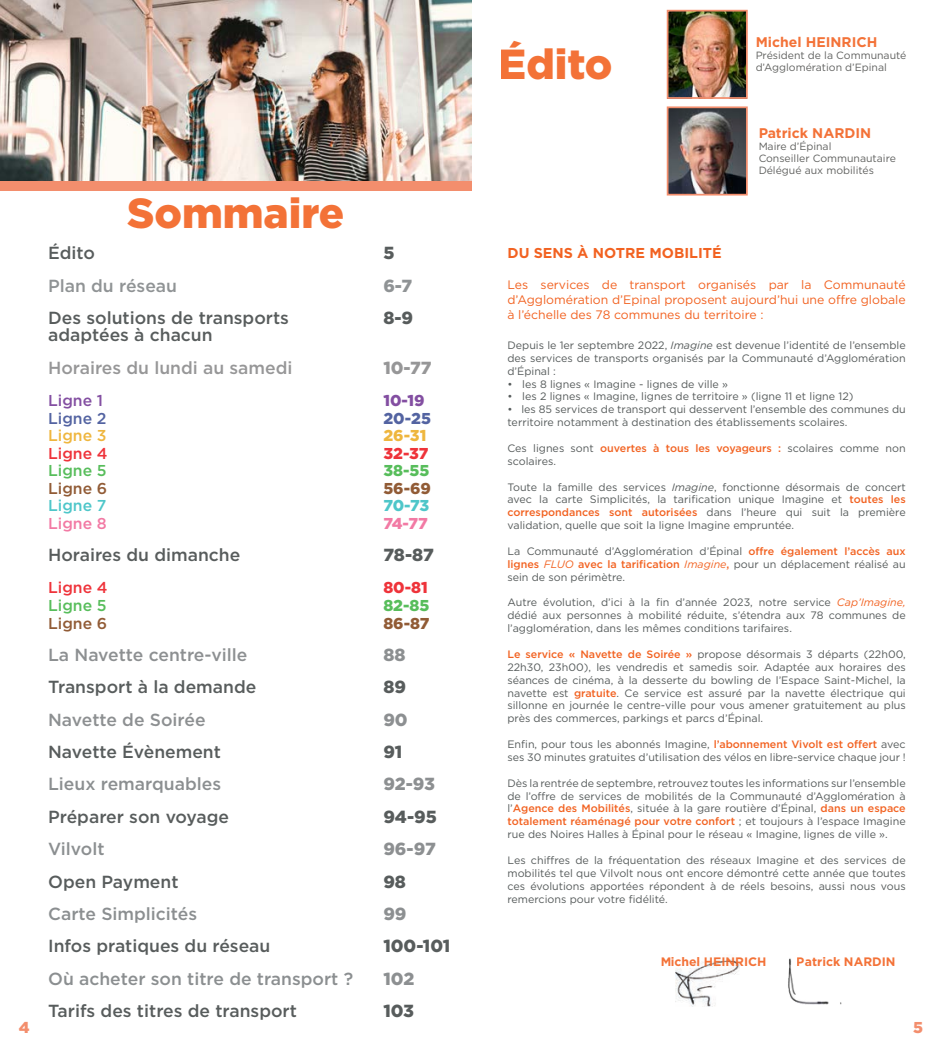
<style>
.page{position:relative;width:943px;height:1042px;background:#fff}
.page>*{position:absolute;margin:0;border:0;box-sizing:border-box;transform-origin:0 0}
.t1{font:900 42px "Gotham";color:#f26221}
.t2{font:500 17.5px/17.5px "Gotham";color:#454a4a}
.t3{font:500 17.5px "Gotham";color:#7e8284}
.t4{font:500 17.5px "Gotham";color:#808385}
.t5{font:900 17.5px "Gotham";letter-spacing:-.005em;color:#454a4a}
.t6{font:500 17.5px "Gotham";color:#8b8b8c}
.t7{font:900 17.5px "Gotham";letter-spacing:-.005em;color:#808385}
.t8{font:500 17.5px "Gotham";color:#838789}
.t9{font:900 17.5px "Gotham";color:#8b8b8c}
.t10{font:900 17.5px "Gotham";color:#838789}
.t11{font:500 15.75px "Gotham";color:#ed1c24}
.t12{font:500 15.75px "Gotham";color:#45b649}
.t13{font:500 15.75px "Gotham";color:#85491f}
.t14{font:900 15.75px "Gotham";color:#ed1c24}
.t15{font:900 15.75px "Gotham";color:#45b649}
.t16{font:900 15.75px "Gotham";letter-spacing:-.005em;color:#85491f}
.t17{font:500 15.75px "Gotham";color:#753b97}
.t18{font:500 15.75px "Gotham";color:#405297}
.t19{font:500 15.75px "Gotham";color:#edae29}
.t20{font:500 15.75px "Gotham";color:#3ac0c3}
.t21{font:500 15.75px "Gotham";color:#f16b9a}
.t22{font:900 15.75px "Gotham";color:#753b97}
.t23{font:900 15.75px "Gotham";color:#405297}
.t24{font:900 15.75px "Gotham";color:#edae29}
.t25{font:900 15.75px "Gotham";color:#3ac0c3}
.t26{font:900 15.75px "Gotham";color:#f16b9a}
.t27{font:900 15.75px "Gotham";color:#f38e6d}
.t28{font:700 14.35px "Gotham";color:#f26221}
.t29{font:700 14px "Gotham";color:#f26221}
.t30{font:12.25px/14.7px "Gotham";color:#f26221;text-align:justify}
.t31{font:700 12.25px "Gotham";color:#f26221}
.t32{font:10.67px/13px "Gotham";color:#565b5b;text-align:justify}
.t33{font:10.5px/12.2px "Gotham";color:#4f504e}
.s1{font-style:italic}
.s2{font-weight:500;color:#f26221}
.s3{font-style:italic;color:#f26221}
</style>
<div class="page">
<img style="left:669px;top:109px;width:75px;height:83px">
<div style="left:666px;top:106px;width:81px;height:89px;border:2px solid #f38e6d"></div>
<img style="left:788px;top:958px;width:54px;height:47px">
<img style="left:0;top:0;width:471px;height:181px">
<div style="left:0;top:181px;width:471px;height:9px;background:#f38e6d"></div>
<img style="left:675px;top:959px;width:64px;height:47px">
<img style="left:669px;top:13px;width:75px;height:83px">
<div style="left:666px;top:10px;width:81px;height:89px;border:2px solid #f38e6d"></div>
<h1 class="t1" style="left:127px;top:184px;width:219px">Sommaire</h1>
<h2 class="t2" style="left:48px;top:244px;width:48px">Édito</h2>
<h2 class="t8" style="left:48px;top:274px;width:130px">Plan du réseau</h2>
<h2 class="t2" style="left:48px;top:309px;width:242px">Des solutions de transports adaptées à chacun</h2>
<h2 class="t6" style="left:48px;top:356px;width:246px">Horaires du lundi au samedi</h2>
<h3 class="t17" style="left:48px;top:390px;width:57px">Ligne 1</h3>
<h3 class="t18" style="left:48px;top:408px;width:60px">Ligne 2</h3>
<h3 class="t19" style="left:48px;top:425px;width:60px">Ligne 3</h3>
<h3 class="t11" style="left:48px;top:443px;width:61px">Ligne 4</h3>
<h3 class="t12" style="left:48px;top:460px;width:60px">Ligne 5</h3>
<h3 class="t13" style="left:48px;top:478px;width:61px">Ligne 6</h3>
<h3 class="t20" style="left:48px;top:495px;width:60px">Ligne 7</h3>
<h3 class="t21" style="left:48px;top:513px;width:60px">Ligne 8</h3>
<h2 class="t2" style="left:48px;top:546px;width:194px">Horaires du dimanche</h2>
<h3 class="t11" style="left:48px;top:577px;width:61px">Ligne 4</h3>
<h3 class="t12" style="left:48px;top:595px;width:60px">Ligne 5</h3>
<h3 class="t13" style="left:48px;top:612px;width:61px">Ligne 6</h3>
<h2 class="t4" style="left:48px;top:643px;width:201px">La Navette centre-ville</h2>
<h2 class="t2" style="left:48px;top:678px;width:210px">Transport à la demande</h2>
<h2 class="t4" style="left:48px;top:708px;width:159px">Navette de Soirée</h2>
<h2 class="t2" style="left:48px;top:743px;width:174px">Navette Évènement</h2>
<h2 class="t3" style="left:48px;top:773px;width:174px">Lieux remarquables</h2>
<h2 class="t2" style="left:48px;top:807px;width:182px">Préparer son voyage</h2>
<h2 class="t3" style="left:48px;top:837px;width:58px">Vilvolt</h2>
<h2 class="t2" style="left:48px;top:872px;width:132px">Open Payment</h2>
<h2 class="t3" style="left:48px;top:902px;width:151px">Carte Simplicités</h2>
<h2 class="t2" style="left:48px;top:937px;width:224px">Infos pratiques du réseau</h2>
<h2 class="t3" style="left:48px;top:967px;width:306px">Où acheter son titre de transport ?</h2>
<h2 class="t2" style="left:48px;top:1002px;width:250px">Tarifs des titres de transport</h2>
<h2 class="t5" style="left:383px;top:241px;width:13px">5</h2>
<h2 class="t10" style="left:383px;top:273px;width:30px">6-7</h2>
<h2 class="t5" style="left:383px;top:306px;width:31px">8-9</h2>
<h2 class="t9" style="left:383px;top:355px;width:50px">10-77</h2>
<h3 class="t22" style="left:383px;top:390px;width:43px">10-19</h3>
<h3 class="t23" style="left:383px;top:407px;width:49px">20-25</h3>
<h3 class="t24" style="left:383px;top:425px;width:44px">26-31</h3>
<h3 class="t14" style="left:383px;top:442px;width:47px">32-37</h3>
<h3 class="t15" style="left:383px;top:460px;width:47px">38-55</h3>
<h3 class="t16" style="left:383px;top:477px;width:49px">56-69</h3>
<h3 class="t25" style="left:383px;top:495px;width:47px">70-73</h3>
<h3 class="t26" style="left:383px;top:512px;width:46px">74-77</h3>
<h2 class="t5" style="left:383px;top:543px;width:52px">78-87</h2>
<h3 class="t14" style="left:383px;top:577px;width:46px">80-81</h3>
<h3 class="t15" style="left:383px;top:594px;width:48px">82-85</h3>
<h3 class="t16" style="left:383px;top:612px;width:48px">86-87</h3>
<h2 class="t7" style="left:383px;top:642px;width:24px">88</h2>
<h2 class="t5" style="left:383px;top:675px;width:24px">89</h2>
<h2 class="t7" style="left:383px;top:707px;width:26px">90</h2>
<h2 class="t5" style="left:383px;top:740px;width:20px">91</h2>
<h2 class="t7" style="left:383px;top:772px;width:53px">92-93</h2>
<h2 class="t5" style="left:383px;top:804px;width:55px">94-95</h2>
<h2 class="t7" style="left:383px;top:837px;width:54px">96-97</h2>
<h2 class="t5" style="left:383px;top:869px;width:24px">98</h2>
<h2 class="t7" style="left:383px;top:901px;width:25px">99</h2>
<h2 class="t5" style="left:383px;top:934px;width:68px">100-101</h2>
<h2 class="t7" style="left:383px;top:966px;width:32px">102</h2>
<h2 class="t5" style="left:383px;top:999px;width:32px">103</h2>
<h1 class="t1" style="left:499px;top:35px;width:115px">Édito</h1>
<h3 class="t29" style="left:755px;top:33px;width:123px">Michel HEINRICH</h3>
<p class="t33" style="left:755px;top:49px;width:152px">Président de la Communauté d’Agglomération d’Epinal</p>
<h3 class="t29" style="left:758px;top:123px;width:114px">Patrick NARDIN</h3>
<p class="t33" style="left:758px;top:140px;width:139px">Maire d’Épinal<br>Conseiller Communautaire<br>Délégué aux mobilités</p>
<p class="t28" style="left:507px;top:243px;width:216px">DU SENS À NOTRE MOBILITÉ</p>
<p class="t30" style="left:507px;top:277px;width:400px">Les services de transport organisés par la Communauté d’Agglomération d’Epinal proposent aujourd’hui une offre globale à l’échelle des 78 communes du territoire :</p>
<p class="t32" style="left:507px;top:338px;width:400px">Depuis le 1er septembre 2022, <span class="s1">Imagine</span> est devenue l’identité de l’ensemble des services de transports organisés par la Communauté d’Agglomération d’Épinal :</p>
<p class="t32" style="left:507px;top:377px;width:222px">• les 8 lignes « Imagine - lignes de ville »</p>
<p class="t32" style="left:507px;top:390px;width:347px">• les 2 lignes « Imagine, lignes de territoire » (ligne 11 et ligne 12)</p>
<p class="t32" style="left:507px;top:403px;width:400px">• les 85 services de transport qui desservent l’ensemble des communes du territoire notamment à destination des établissements scolaires.</p>
<p class="t32" style="left:507px;top:441px;width:400px">Ces lignes sont <span class="s2">ouvertes à tous les voyageurs :</span> scolaires comme non scolaires.</p>
<p class="t32" style="left:507px;top:480px;width:400px">Toute la famille des services <span class="s1">Imagine</span>, fonctionne désormais de concert avec la carte Simplicités, la tarification unique Imagine et <span class="s2">toutes les correspondances sont autorisées</span> dans l’heure qui suit la première validation, quelle que soit la ligne Imagine empruntée.</p>
<p class="t32" style="left:507px;top:544px;width:400px">La Communauté d’Agglomération d’Épinal <span class="s2">offre également l’accès aux lignes</span> <span class="s3">FLUO</span> <span class="s2">avec la tarification</span> <span class="s3">Imagine</span><span class="s2">,</span> pour un déplacement réalisé au sein de son périmètre.</p>
<p class="t32" style="left:507px;top:596px;width:400px">Autre évolution, d’ici à la fin d’année 2023, notre service <span class="s3">Cap’Imagine, </span>dédié aux personnes à mobilité réduite, s’étendra aux 78 communes de l’agglomération, dans les mêmes conditions tarifaires.</p>
<p class="t32" style="left:507px;top:647px;width:400px"><span class="s2">Le service « Navette de Soirée »</span> propose désormais 3 départs (22h00, 22h30, 23h00), les vendredis et samedis soir. Adaptée aux horaires des séances de cinéma, à la desserte du bowling de l’Espace Saint-Michel, la navette est <span class="s2">gratuite</span>. Ce service est assuré par la navette électrique qui sillonne en journée le centre-ville pour vous amener gratuitement au plus près des commerces, parkings et parcs d’Épinal.</p>
<p class="t32" style="left:507px;top:737px;width:400px">Enfin, pour tous les abonnés Imagine, <span class="s2">l’abonnement Vivolt est offert</span> avec ses 30 minutes gratuites d’utilisation des vélos en libre-service chaque jour !</p>
<p class="t32" style="left:507px;top:776px;width:400px">Dès la rentrée de septembre, retrouvez toutes les informations sur l’ensemble de l’offre de services de mobilités de la Communauté d’Agglomération à l’<span class="s2">Agence des Mobilités</span>, située à la gare routière d’Épinal, <span class="s2">dans un espace totalement réaménagé pour votre confort</span> ; et toujours à l’espace Imagine rue des Noires Halles à Épinal pour le réseau « Imagine, lignes de ville ».</p>
<p class="t32" style="left:507px;top:853px;width:400px">Les chiffres de la fréquentation des réseaux Imagine et des services de mobilités tel que Vilvolt nous ont encore démontré cette année que toutes ces évolutions apportées répondent à de réels besoins, aussi nous vous remercions pour votre fidélité.</p>
<p class="t31" style="left:660px;top:954px;width:108px">Michel HEINRICH</p>
<p class="t31" style="left:796px;top:953px;width:100px">Patrick NARDIN</p>
<p class="t27" style="left:19px;top:1017px;width:12px">4</p>
<p class="t27" style="left:913px;top:1017px;width:11px">5</p>
</div>
